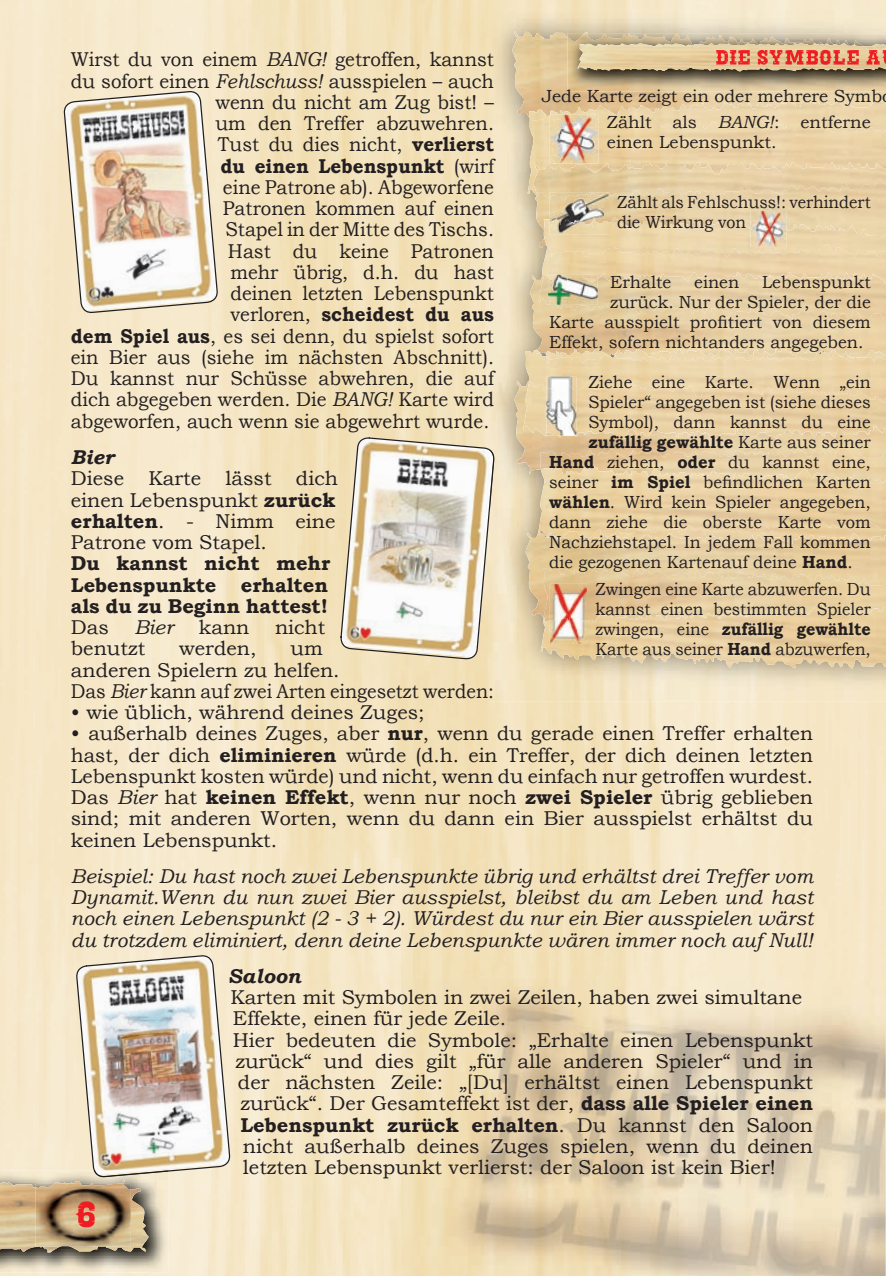
<style>
.page{position:relative;width:886px;height:1276px;background:#fff}
.page>*{position:absolute;margin:0;border:0;box-sizing:border-box;transform-origin:0 0}
.t1{font:35px "Saloon After";color:#ee1d23;scale:2.5 1}
.t2{font:20px/21.2px "Bookman Old Style";color:#231f20}
.t3{font:20px/21.2px "Bookman Old Style";color:#231f20;text-align:right;scale:.94 1}
.t4{font:italic 20px/21.2px "Bookman Old Style";letter-spacing:.01em;color:#231f20;text-align:justify}
.t5{font:700 20px/21.2px "Bookman Old Style";color:#231f20}
.t6{font:20px "Saloon After";letter-spacing:-.025em;color:#ee1d23;scale:2.5 1}
.t7{font:italic 700 20px "Bookman Old Style";color:#231f20}
.t8{font:17.5px "Bookman Old Style";color:#231f20;scale:.95 1}
.t9{font:17.5px/25.8px "Bookman Old Style";color:#231f20}
.t10{font:17.5px/20px "Bookman Old Style";color:#231f20;scale:.92 1}
.t11{font:700 17.5px "Bookman Old Style";color:#231f20;scale:.95 1}
.s1{font-style:italic}
.s2{font-weight:700}
.s3{font-weight:400}
</style>
<div class="page">
<img style="left:402px;top:979px;width:483px;height:297px">
<img style="left:885px;top:0;width:1px;height:1276px">
<svg style="left:64px;top:91px;width:154px;height:240px"></svg>
<img style="left:0;top:1170px;width:168px;height:102px">
<img style="left:76px;top:954px;width:155px;height:223px">
<img style="left:0;top:1180px;width:149px;height:71px">
<img style="left:35px;top:1183px;width:96px;height:63px">
<img style="left:490px;top:10px;width:396px;height:691px">
<svg style="left:340px;top:437px;width:155px;height:222px"></svg>
<img style="left:490px;top:449px;width:5px;height:61px">
<img style="left:490px;top:450px;width:4px;height:53px">
<img style="left:539px;top:357px;width:68px;height:175px">
<img style="left:512px;top:31px;width:374px;height:87px">
<img style="left:596px;top:133px;width:289px;height:32px">
<img style="left:885px;top:133px;width:1px;height:32px">
<img style="left:596px;top:98px;width:290px;height:35px">
<svg style="left:539px;top:238px;width:8px;height:9px"></svg>
<img style="left:534px;top:200px;width:351px;height:36px">
<img style="left:885px;top:200px;width:1px;height:17px">
<img style="left:533px;top:165px;width:353px;height:35px">
<svg style="left:885px;top:166px;width:1px;height:24px"></svg>
<img style="left:611px;top:257px;width:274px;height:18px">
<img style="left:885px;top:257px;width:1px;height:18px">
<img style="left:611px;top:217px;width:275px;height:40px">
<svg style="left:885px;top:228px;width:1px;height:27px"></svg>
<img style="left:529px;top:275px;width:335px;height:82px">
<img style="left:885px;top:319px;width:1px;height:30px">
<img style="left:538px;top:275px;width:348px;height:44px">
<img style="left:885px;top:276px;width:1px;height:40px">
<img style="left:611px;top:625px;width:275px;height:43px">
<img style="left:525px;top:532px;width:360px;height:86px">
<img style="left:885px;top:541px;width:1px;height:27px">
<img style="left:543px;top:568px;width:343px;height:57px">
<img style="left:885px;top:578px;width:1px;height:34px">
<img style="left:607px;top:483px;width:279px;height:56px">
<img style="left:712px;top:520px;width:174px;height:21px">
<svg style="left:885px;top:523px;width:1px;height:15px"></svg>
<img style="left:607px;top:525px;width:104px;height:16px">
<img style="left:514px;top:381px;width:371px;height:93px">
<img style="left:540px;top:449px;width:346px;height:34px">
<svg style="left:885px;top:436px;width:1px;height:44px"></svg>
<img style="left:592px;top:348px;width:262px;height:2px">
<img style="left:592px;top:350px;width:293px;height:31px">
<img style="left:885px;top:353px;width:1px;height:28px">
<img style="left:592px;top:381px;width:294px;height:55px">
<img style="left:885px;top:394px;width:1px;height:42px">
<img style="left:567px;top:33px;width:318px;height:58px">
<img style="left:637px;top:43px;width:248px;height:27px">
<svg style="left:885px;top:33px;width:1px;height:97px"></svg>
<img style="left:549px;top:124px;width:49px;height:39px">
<img style="left:549px;top:115px;width:49px;height:9px">
<img style="left:549px;top:200px;width:61px;height:18px">
<img style="left:549px;top:192px;width:61px;height:8px">
<img style="left:549px;top:218px;width:61px;height:17px">
<img style="left:546px;top:382px;width:30px;height:53px">
<img style="left:550px;top:623px;width:37px;height:21px">
<img style="left:550px;top:584px;width:37px;height:39px">
<img style="left:750px;top:211px;width:36px;height:13px">
<img style="left:750px;top:224px;width:36px;height:23px">
<img style="left:548px;top:275px;width:50px;height:30px">
<p class="t6" style="left:714px;top:50px;width:69px">DIE SYMBOLE A</p>
<p class="t9" style="left:607px;top:83px;width:277px;text-indent:-65px">Jede Karte zeigt ein oder mehrere Symb<br>Zählt als <span class="s1">BANG!</span>: entferne</p>
<p class="t9" style="left:607px;top:129px;width:171px">einen Lebenspunkt.</p>
<p class="t3" style="left:71px;top:49px;width:452px">Wirst du von einem <span class="s1">BANG!</span> getroffen, kannst du sofort einen <span class="s1">Fehlschuss!</span> ausspielen – auch wenn du nicht am Zug bist! –<br>um den Treffer abzuwehren.<br>Tust du dies nicht, <span class="s2">verlierst<br>du einen Lebenspunkt</span> (wirf<br>eine Patrone ab). Abgeworfene<br>Patronen kommen auf einen<br>Stapel in der Mitte des Tischs.<br>Hast du keine Patronen<br>mehr übrig, d.h. du hast<br>deinen letzten Lebenspunkt<br>verloren, <span class="s2">scheidest du aus<br>dem Spiel aus</span>, es sei denn, du spielst sofort ein Bier aus (siehe im nächsten Abschnitt).<br>Du kannst nur Schüsse abwehren, die auf dich abgegeben werden. Die <span class="s1">BANG!</span> Karte wird abgeworfen, auch wenn sie abgewehrt wurde.</p>
<p class="t7" style="left:71px;top:445px;width:45px">Bier</p>
<p class="t2" style="left:71px;top:467px;width:269px">Diese Karte lässt dich einen Lebenspunkt <span class="s2">zurück erhalten</span>. - Nimm eine<br>Patrone vom Stapel.</p>
<p class="t5" style="left:71px;top:552px;width:261px">Du kannst nicht mehr<br>Lebenspunkte erhalten als du zu Beginn hattest!</p>
<p class="t2" style="left:71px;top:616px;width:40px">Das</p>
<p class="t4" style="left:135px;top:616px;width:40px">Bier</p>
<p class="t2" style="left:199px;top:616px;width:52px">kann</p>
<p class="t2" style="left:275px;top:616px;width:52px">nicht</p>
<p class="t2" style="left:71px;top:637px;width:76px">benutzt</p>
<p class="t2" style="left:179px;top:637px;width:79px">werden,</p>
<p class="t10" style="left:617px;top:191px;width:277px">Zählt als Fehlschuss!: verhindert die Wirkung von</p>
<p class="t9" style="left:610px;top:269px;width:63px">Erhalte</p>
<p class="t9" style="left:694px;top:269px;width:47px">einen</p>
<p class="t9" style="left:762px;top:269px;width:110px">Lebenspunkt</p>
<p class="t9" style="left:610px;top:289px;width:262px">zurück. Nur der Spieler, der die</p>
<p class="t9" style="left:549px;top:309px;width:323px">Karte ausspielt profitiert von diesem</p>
<p class="t9" style="left:549px;top:329px;width:316px">Effekt, sofern nichtanders angegeben.</p>
<p class="t8" style="left:588px;top:371px;width:299px">Ziehe eine Karte. Wenn „ein</p>
<p class="t8" style="left:588px;top:391px;width:299px">Spieler“ angegeben ist (siehe dieses</p>
<p class="t8" style="left:588px;top:411px;width:299px">Symbol), dann kannst du eine</p>
<p class="t11" style="left:588px;top:431px;width:299px">zufällig gewählte <span class="s3">Karte aus seiner</span></p>
<p class="t8" style="left:549px;top:451px;width:340px"><span class="s2">Hand</span> ziehen, <span class="s2">oder</span> du kannst eine,</p>
<p class="t8" style="left:549px;top:471px;width:340px">seiner <span class="s2">im Spiel</span> befindlichen Karten</p>
<p class="t8" style="left:549px;top:491px;width:340px"><span class="s2">wählen</span>. Wird kein Spieler angegeben,</p>
<p class="t8" style="left:549px;top:511px;width:340px">dann ziehe die oberste Karte vom</p>
<p class="t8" style="left:549px;top:531px;width:340px">Nachziehstapel. In jedem Fall kommen</p>
<p class="t8" style="left:549px;top:551px;width:321px">die gezogenen Kartenauf deine <span class="s2">Hand</span>.</p>
<p class="t10" style="left:595px;top:579px;width:301px;text-align:justify">Zwingen eine Karte abzuwerfen. Du kannst einen bestimmten Spieler zwingen, eine <span class="s2">zufällig gewählte </span>Karte aus seiner <span class="s2">Hand</span> abzuwerfen,</p>
<p class="t2" style="left:71px;top:637px;width:425px;text-indent:220px">um<br>anderen Spielern zu helfen.<br>Das <span class="s1">Bier</span> kann auf zwei Arten eingesetzt werden:</p>
<p class="t2" style="left:71px;top:701px;width:355px">• wie üblich, während deines Zuges;</p>
<p class="t2" style="left:71px;top:722px;width:744px;text-align:justify">• außerhalb deines Zuges, aber <span class="s2">nur</span>, wenn du gerade einen Treffer erhalten hast, der dich <span class="s2">eliminieren</span> würde (d.h. ein Treffer, der dich deinen letzten Lebenspunkt kosten würde) und nicht, wenn du einfach nur getroffen wurdest.<br>Das <span class="s1">Bier</span> hat <span class="s2">keinen Effekt</span>, wenn nur noch <span class="s2">zwei Spieler</span> übrig geblieben sind; mit anderen Worten, wenn du dann ein Bier ausspielst erhältst du keinen Lebenspunkt.</p>
<p class="t4" style="left:71px;top:865px;width:744px">Beispiel: Du hast noch zwei Lebenspunkte übrig und erhältst drei Treffer vom Dynamit.Wenn du nun zwei Bier ausspielst, bleibst du am Leben und hast noch einen Lebenspunkt (2 - 3 + 2). Würdest du nur ein Bier ausspielen wärst du trotzdem eliminiert, denn deine Lebenspunkte wären immer noch auf Null!</p>
<p class="t7" style="left:228px;top:964px;width:74px">Saloon</p>
<p class="t2" style="left:230px;top:986px;width:573px">Karten mit Symbolen in zwei Zeilen, haben zwei simultane</p>
<p class="t2" style="left:233px;top:1007px;width:275px">Effekte, einen für jede Zeile.</p>
<p class="t2" style="left:233px;top:1029px;width:582px">Hier bedeuten die Symbole: „Erhalte einen Lebenspunkt</p>
<p class="t2" style="left:235px;top:1050px;width:579px">zurück“ und dies gilt „für alle anderen Spieler“ und in</p>
<p class="t2" style="left:238px;top:1071px;width:577px">der nächsten Zeile: „[Du] erhältst einen Lebenspunkt</p>
<p class="t2" style="left:240px;top:1092px;width:574px">zurück“. Der Gesamteffekt ist der, <span class="s2">dass alle Spieler einen</span></p>
<p class="t5" style="left:240px;top:1114px;width:574px">Lebenspunkt zurück erhalten<span class="s3">. Du kannst den Saloon</span></p>
<p class="t2" style="left:243px;top:1135px;width:571px">nicht außerhalb deines Zuges spielen, wenn du deinen</p>
<p class="t2" style="left:243px;top:1156px;width:534px">letzten Lebenspunkt verlierst: der Saloon ist kein Bier!</p>
<h1 class="t1" style="left:73px;top:1201px;width:11px">6</h1>
</div>
